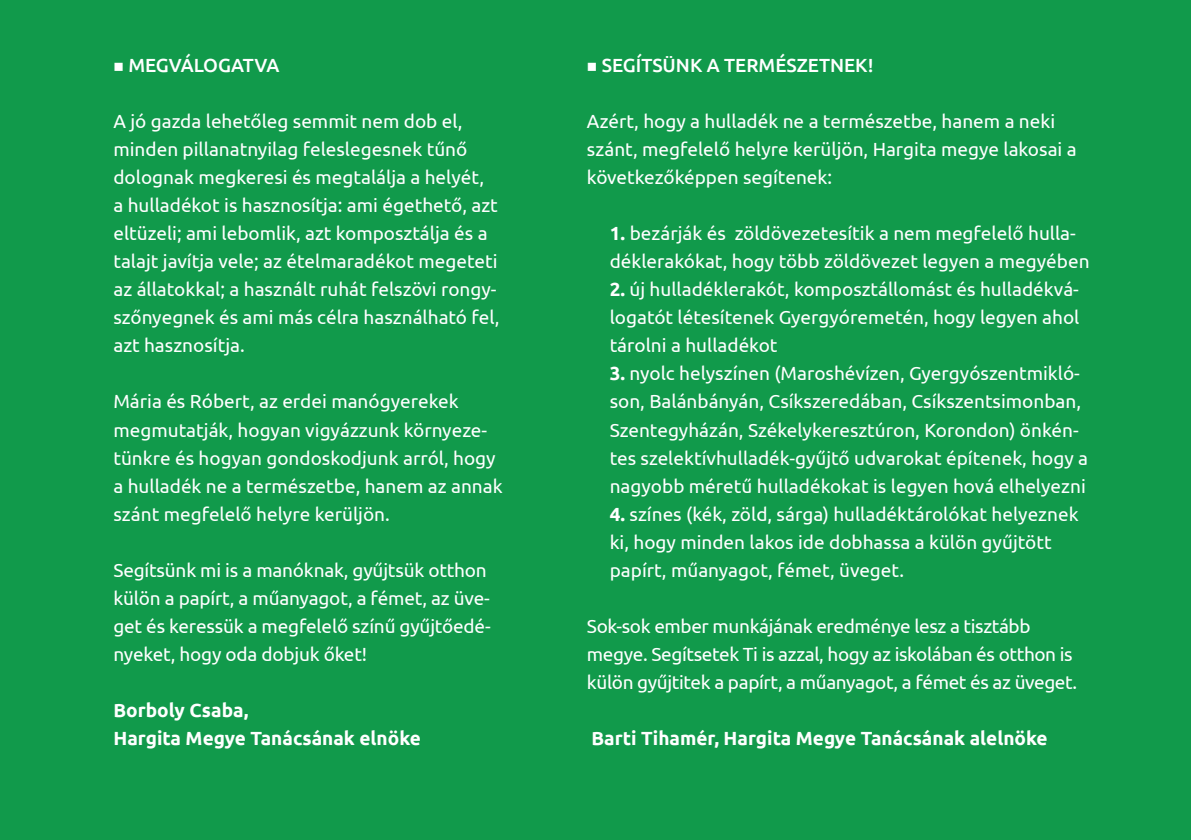
<style>
.page{position:relative;width:1191px;height:840px;background:#fff}
.page>*{position:absolute;margin:0;border:0;box-sizing:border-box;transform-origin:0 0}
.t1{font:19px/28px "Ubuntu";color:#fff}
.t2{font:19px/28px "Ubuntu";letter-spacing:-.02em;color:#fff}
.t3{font:700 19px/28px "Ubuntu";color:#fff}
.t4{font:500 19px "Ubuntu";color:#fff}
.s1{font-weight:700}
</style>
<div class="page">
<div style="left:0;top:0;width:1191px;height:839px;background:#119a4b"></div>
<p class="t4" style="left:113px;top:53px;width:167px">■ MEGVÁLOGATVA</p>
<p class="t1" style="left:113px;top:107px;width:387px">A jó gazda lehetőleg semmit nem dob el, minden pillanatnyilag feleslegesnek tűnő dolognak megkeresi és megtalálja a helyét,<br>a hulladékot is hasznosítja: ami égethető, azt eltüzeli; ami lebomlik, azt komposztálja és a talajt javítja vele; az ételmaradékot megeteti az állatokkal; a használt ruhát felszövi rongy&shy;szőnyegnek és ami más célra használható fel, azt hasznosítja.</p>
<p class="t1" style="left:113px;top:387px;width:391px">Mária és Róbert, az erdei manógyerekek megmutatják, hogyan vigyázzunk környeze&shy;tünkre és hogyan gondoskodjunk arról, hogy a hulladék ne a természetbe, hanem az annak szánt megfelelő helyre kerüljön.</p>
<p class="t1" style="left:113px;top:555px;width:379px">Segítsünk mi is a manóknak, gyűjtsük otthon külön a papírt, a műanyagot, a fémet, az üve&shy;get és keressük a megfelelő színű gyűjtőedé&shy;nyeket, hogy oda dobjuk őket!</p>
<p class="t3" style="left:113px;top:695px;width:309px">Borboly Csaba,<br>Hargita Megye Tanácsának elnöke</p>
<p class="t4" style="left:587px;top:53px;width:288px">■ SEGÍTSÜNK A TERMÉSZETNEK!</p>
<p class="t1" style="left:587px;top:107px;width:491px">Azért, hogy a hulladék ne a természetbe, hanem a neki szánt, megfelelő helyre kerüljön, Hargita megye lakosai a következőképpen segítenek:</p>
<p class="t1" style="left:609px;top:219px;width:481px"><span class="s1">1.</span> bezárják és zöldövezetesítik a nem megfelelő hulla&shy;déklerakókat, hogy több zöldövezet legyen a megyében</p>
<p class="t1" style="left:609px;top:275px;width:471px;text-align:justify"><span class="s1">2.</span> új hulladéklerakót, komposztállomást és hulladékvá&shy;logatót létesítenek Gyergyóremetén, hogy legyen ahol tárolni a hulladékot</p>
<p class="t1" style="left:609px;top:359px;width:480px"><span class="s1">3.</span> nyolc helyszínen (Maroshévízen, Gyergyószentmikló&shy;son, Balánbányán, Csíkszeredában, Csíkszentsimonban, Szentegyházán, Székelykeresztúron, Korondon) önkén&shy;tes szelektívhulladék-gyűjtő udvarokat építenek, hogy a nagyobb méretű hulladékokat is legyen hová elhelyezni</p>
<p class="t1" style="left:609px;top:499px;width:470px"><span class="s1">4.</span> színes (kék, zöld, sárga) hulladéktárolókat helyeznek ki, hogy minden lakos ide dobhassa a külön gyűjtött papírt, műanyagot, fémet, üveget.</p>
<p class="t2" style="left:587px;top:611px;width:492px">Sok-sok ember munkájának eredménye lesz a tisztább megye. Segítsetek Ti is azzal, hogy az iskolában és otthon is külön gyűjtitek a papírt, a műanyagot, a fémet és az üveget.</p>
<p class="t3" style="left:591px;top:723px;width:457px">Barti Tihamér, Hargita Megye Tanácsának alelnöke</p>
</div>
